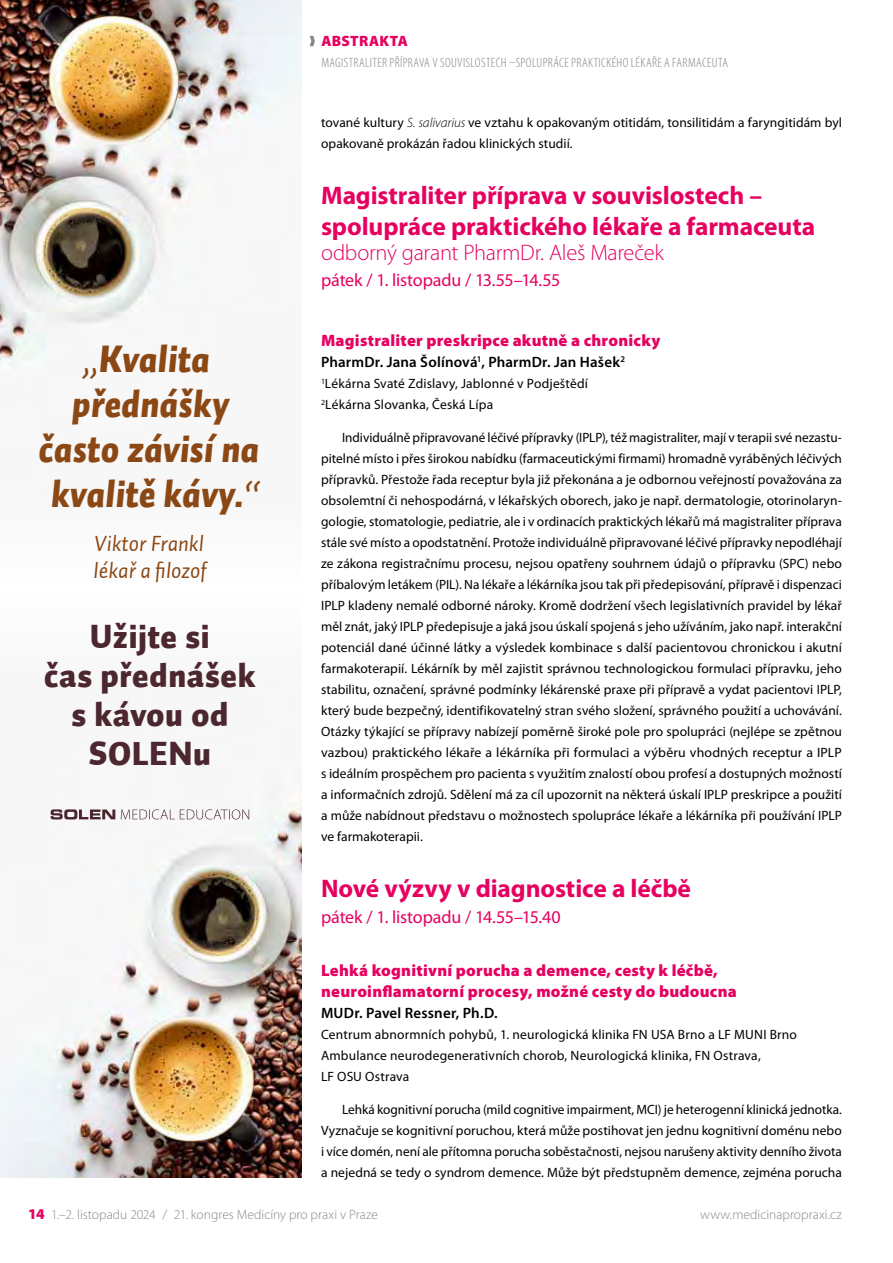
<style>
.page{position:relative;width:893px;height:1263px;background:#fff}
.page>*{position:absolute;margin:0;border:0;box-sizing:border-box;transform-origin:0 0}
.t1{font:37.5px/45px "Auto 1 Black Italic LF";color:#8b4814;text-align:center}
.t2{font:33px/39px "Auto 1 Black LF";letter-spacing:.02em;color:#4c272f;text-align:center}
.t3{font:700 25.5px/30.6px "Myriad Pro";letter-spacing:-.005em;color:#e60060}
.t4{font:300 22.5px "Myriad Pro";letter-spacing:-.015em;color:#e60060}
.t5{font:22.5px/27px "Auto 1 Italic LF";color:#8b4814}
.t6{font:18px "Myriad Pro";letter-spacing:-.015em;color:#e60060}
.t7{font:900 16.5px/21px "Myriad Pro";letter-spacing:.015em;color:#e60060}
.t8{font:600 15px "Myriad Pro";letter-spacing:.01em;color:#000}
.t9{font:900 15px "Myriad Pro";letter-spacing:.02em;color:#e60060}
.t10{font:13.5px/21px "Myriad Pro";letter-spacing:.01em;color:#000}
.t11{font:300 13.5px "Myriad Pro";color:#878787}
.t12{font:300 condensed 13.5px "Myriad Pro";letter-spacing:.025em;color:#878787}
.s1{font-family:"Auto 1 Italic LF"}
.s2{font-weight:300;font-style:italic}
.s3{font-weight:900;font-size:15px;color:#e60060}
</style>
<div class="page">
<svg style="left:310px;top:36px;width:5px;height:10px"></svg>
<img style="left:0;top:0;width:302px;height:1177px">
<svg style="left:51px;top:809px;width:64px;height:10px"></svg>
<svg style="left:121px;top:809px;width:128px;height:10px"></svg>
<p class="t9" style="left:321px;top:31px;width:88px">ABSTRAKTA</p>
<p class="t12" style="left:321px;top:55px;width:408px">MAGISTRALITER PŘÍPRAVA V SOUVISLOSTECH –SPOLU PRÁCE PRAKTICKÉHO LÉKAŘE A FARMACEUT A</p>
<h1 class="t1" style="left:39px;top:337px;width:224px"><span class="s1">„</span>Kvalita přednášky často závisí na kvalitě kávy.<span class="s1">“</span></h1>
<h3 class="t5" style="left:94px;top:530px;width:114px">Viktor Frankl lékař a filozof</h3>
<h2 class="t2" style="left:44px;top:618px;width:213px">Užijte si<br>čas přednášek s kávou od<br>SOLENu</h2>
<p class="t10" style="left:321px;top:112px;width:522px">tované kultury <span class="s2">S. salivarius</span> ve vztahu k opakovaným otitidám, tonsilitidám a faryngitidám byl opakovaně prokázán řadou klinických studií.</p>
<h3 class="t3" style="left:321px;top:179px;width:496px">Magistraliter příprava v souvislostech – spolupráce praktického lékaře a farmaceuta</h3>
<h3 class="t4" style="left:321px;top:239px;width:344px">odborný garant PharmDr. Aleš Mareček</h3>
<h3 class="t6" style="left:321px;top:269px;width:241px">pátek / 1. listopadu / 13.55–14.55</h3>
<p class="t7" style="left:321px;top:329px;width:341px">Magistraliter preskripce akutně a chronicky</p>
<p class="t8" style="left:321px;top:352px;width:306px">PharmDr. Jana Šolínová<sup>1</sup>, PharmDr. Jan Hašek<sup>2</sup></p>
<p class="t10" style="left:321px;top:373px;width:269px"><sup>1</sup>Lékárna Svaté Zdislavy, Jablonné v Podještědí<br><sup>2</sup>Lékárna Slovanka, Česká Lípa</p>
<p class="t10" style="left:321px;top:427px;width:522px;text-align:justify;text-indent:21px">Individuálně připravované léčivé přípravky (IPLP), též magistraliter, mají v terapii své nezastu&shy;pitelné místo i přes širokou nabídku (farmaceutickými firmami) hromadně vyráběných léčivých přípravků. Přestože řada receptur byla již překonána a je odbornou veřejností považována za obsolemtní či nehospodárná, v lékařských oborech, jako je např. dermatologie, otorinolaryn&shy;gologie, stomatologie, pediatrie, ale i v ordinacích praktických lékařů má magistraliter příprava stále své místo a opodstatnění. Protože individuálně připravované léčivé přípravky nepodléhají ze zákona registračnímu procesu, nejsou opatřeny souhrnem údajů o přípravku (SPC) nebo příbalovým letákem (PIL). Na lékaře a lékárníka jsou tak při předepisování, přípravě i dispenzaci IPLP kladeny nemalé odborné nároky. Kromě dodržení všech legislativních pravidel by lékař měl znát, jaký IPLP předepisuje a jaká jsou úskalí spojená s jeho užíváním, jako např. interakční potenciál dané účinné látky a výsledek kombinace s další pacientovou chronickou i akutní farmakoterapií. Lékárník by měl zajistit správnou technologickou formulaci přípravku, jeho stabilitu, označení, správné podmínky lékárenské praxe při přípravě a vydat pacientovi IPLP, který bude bezpečný, identifikovatelný stran svého složení, správného použití a uchovávání.<br>Otázky týkající se přípravy nabízejí poměrně široké pole pro spolupráci (nejlépe se zpětnou vazbou) praktického lékaře a lékárníka při formulaci a výběru vhodných receptur a IPLP s ideálním prospěchem pro pacienta s využitím znalostí obou profesí a dostupných možností a informačních zdrojů. Sdělení má za cíl upozornit na některá úskalí IPLP preskripce a použití a může nabídnout představu o možnostech spolupráce lékaře a lékárníka při používání IPLP ve farmakoterapii.</p>
<h3 class="t3" style="left:321px;top:872px;width:372px">Nové výzvy v diagnostice a léčbě</h3>
<h3 class="t6" style="left:321px;top:906px;width:241px">pátek / 1. listopadu / 14.55–15.40</h3>
<p class="t7" style="left:321px;top:959px;width:417px">Lehká kognitivní porucha a demence, cesty k léčbě, neuroinflamatorní procesy, možné cesty do budoucna</p>
<p class="t8" style="left:321px;top:1003px;width:178px">MUDr. Pavel Ressner, Ph.D.</p>
<p class="t10" style="left:321px;top:1024px;width:477px">Centrum abnormních pohybů, 1. neurologická klinika FN USA Brno a LF MUNI Brno<br>Ambulance neurodegenerativních chorob, Neurologická klinika, FN Ostrava,<br>LF OSU Ostrava</p>
<p class="t10" style="left:321px;top:1099px;width:522px;text-align:justify;text-indent:21px">Lehká kognitivní porucha (mild cognitive impairment, MCI) je heterogenní klinická jednotka.<br>Vyznačuje se kognitivní poruchou, která může postihovat jen jednu kognitivní doménu nebo i více domén, není ale přítomna porucha soběstačnosti, nejsou narušeny aktivity denního života a nejedná se tedy o syndrom demence. Může být předstupněm demence, zejména porucha</p>
<p class="t11" style="left:28px;top:1206px;width:351px"><span class="s3">14</span> 1.–2. listopadu 2024 / 21. kongres Medicíny pro praxi v Praze</p>
<p class="t11" style="left:700px;top:1206px;width:143px">www.medicinapropraxi.cz</p>
</div>
